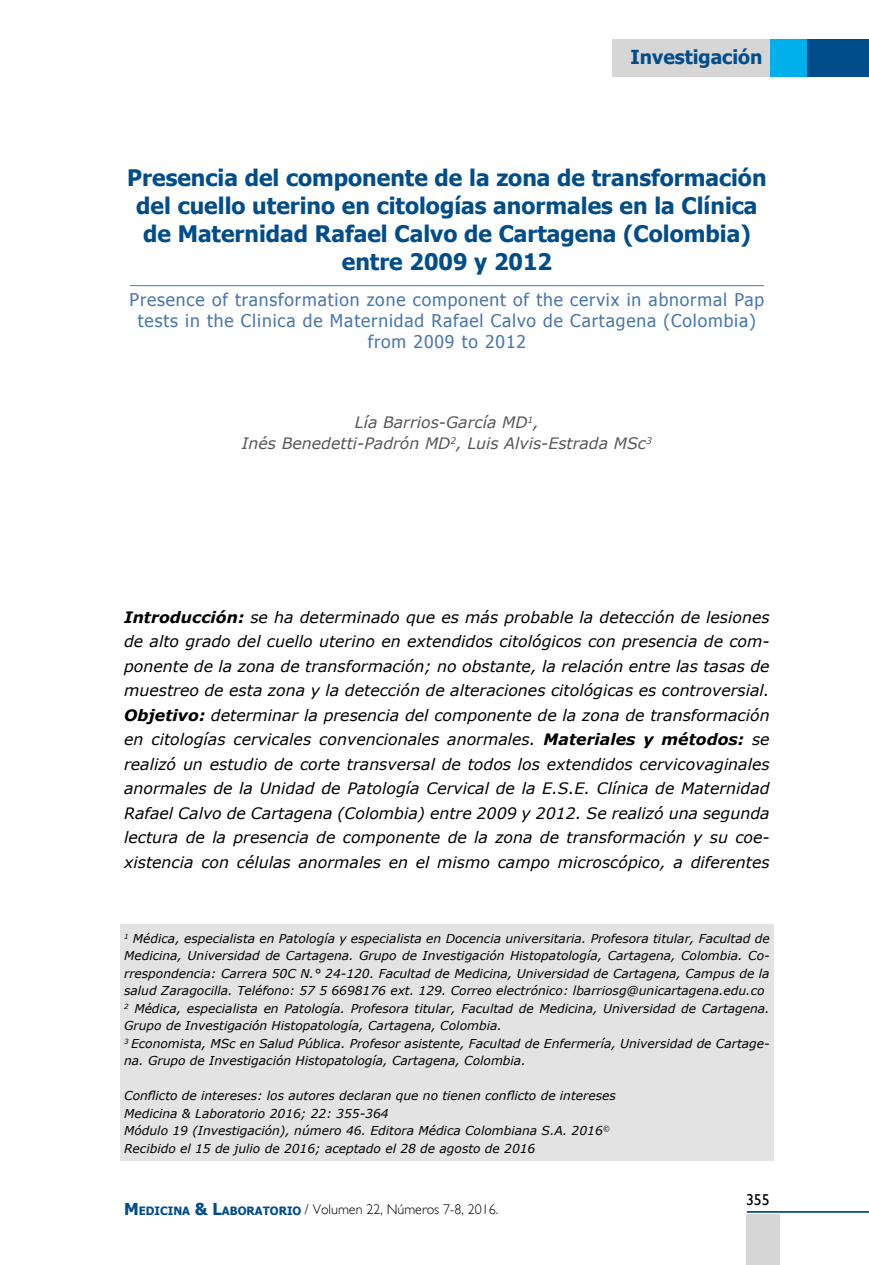
<style>
.page{position:relative;width:869px;height:1265px;background:#fff}
.page>*{position:absolute;margin:0;border:0;box-sizing:border-box;transform-origin:0 0}
.t1{font:700 22.75px/28px "Tahoma";color:#004d8a;text-align:center}
.t2{font:700 19.25px "Tahoma";color:#004d8a}
.t3{font:17.5px/21px "Tahoma";letter-spacing:.05em;color:#4877ab;text-align:center}
.t4{font:italic 15.75px/24.5px "Verdana";color:#000;text-align:justify}
.t5{font:italic 15.75px/21px "Verdana";color:#575756;text-align:center}
.t6{font:15.75px "Gill Sans";color:#000}
.t7{font:300 14px "Gill Sans";color:#000}
.t8{font:italic 12.25px/17.5px "Verdana";color:#000}
.s1{font-weight:700}
.s2{font-family:"Tahoma";font-weight:700;font-size:16.45px;color:#004d8a}
.s3{font-family:"Tahoma";font-weight:700;font-size:11.55px;color:#004d8a}
</style>
<div class="page">
<div style="left:746px;top:1215px;width:33px;height:50px;background:#d6d6d6"></div>
<div style="left:806px;top:40px;width:62px;height:37px;background:#004d8a"></div>
<div style="left:769px;top:40px;width:37px;height:37px;background:#00b0eb"></div>
<div style="left:611px;top:40px;width:158px;height:37px;background:#d6d6d6"></div>
<hr style="left:746px;top:1211px;width:122px;height:2px;background:#004d8a">
<div style="left:120px;top:925px;width:653px;height:236px;background:#e3e3e3"></div>
<hr style="left:130px;top:285px;width:633px;height:1px;background:#4877ab">
<h2 class="t2" style="left:630px;top:43px;width:133px">Investigación</h2>
<h1 class="t1" style="left:127px;top:165px;width:640px">Presencia del componente de la zona de transformación del cuello uterino en citologías anormales en la Clínica de Maternidad Rafael Calvo de Cartagena (Colombia) entre 2009 y 2012</h1>
<h3 class="t3" style="left:129px;top:290px;width:636px">Presence of transformation zone component of the cervix in abnormal Pap tests in the Clinica de Maternidad Rafael Calvo de Cartagena (Colombia) from 2009 to 2012</h3>
<p class="t5" style="left:242px;top:412px;width:411px">Lía Barrios-García MD<sup>1</sup>,<br>Inés Benedetti-Padrón MD<sup>2</sup>, Luis Alvis-Estrada MSc<sup>3</sup></p>
<p class="t4" style="left:124px;top:605px;width:646px"><span class="s1">Introducción:</span> se ha determinado que es más probable la detección de lesiones de alto grado del cuello uterino en extendidos citológicos con presencia de com&shy;ponente de la zona de transformación; no obstante, la relación entre las tasas de muestreo de esta zona y la detección de alteraciones citológicas es controversial.<br><span class="s1">Objetivo:</span> determinar la presencia del componente de la zona de transformación en citologías cervicales convencionales anormales. <span class="s1">Materiales y métodos:</span> se realizó un estudio de corte transversal de todos los extendidos cervicovaginales anormales de la Unidad de Patología Cervical de la E.S.E. Clínica de Maternidad Rafael Calvo de Cartagena (Colombia) entre 2009 y 2012. Se realizó una segunda lectura de la presencia de componente de la zona de transformación y su coe&shy;xistencia con células anormales en el mismo campo microscópico, a diferentes</p>
<p class="t8" style="left:124px;top:929px;width:646px"><sup>1</sup> Médica, especialista en Patología y especialista en Docencia universitaria. Profesora titular, Facultad de Medicina, Universidad de Cartagena. Grupo de Investigación Histopatología, Cartagena, Colombia. Co&shy;rrespondencia: Carrera 50C N.° 24-120. Facultad de Medicina, Universidad de Cartagena, Campus de la salud Zaragocilla. Teléfono: 57 5 6698176 ext. 129. Correo electrónico: lbarriosg@unicartagena.edu.co <sup>2</sup> Médica, especialista en Patología. Profesora titular, Facultad de Medicina, Universidad de Cartagena.<br>Grupo de Investigación Histopatología, Cartagena, Colombia.<br><sup>3</sup> Economista, MSc en Salud Pública. Profesor asistente, Facultad de Enfermería, Universidad de Cartage&shy;na. Grupo de Investigación Histopatología, Cartagena, Colombia.</p>
<p class="t8" style="left:124px;top:1087px;width:493px">Conflicto de intereses: los autores declaran que no tienen conflicto de intereses Medicina &amp; Laboratorio 2016; 22: 355-364<br>Módulo 19 (Investigación), número 46. Editora Médica Colombiana S.A. 2016<sup>© </sup>Recibido el 15 de julio de 2016; aceptado el 28 de agosto de 2016</p>
<p class="t7" style="left:124px;top:1202px;width:375px"><span class="s2">M</span><span class="s3">EDICINA</span> <span class="s2">&amp; L</span><span class="s3">ABORATORIO</span> / Volumen 22, Números 7-8, 2016.</p>
<p class="t6" style="left:745px;top:1191px;width:25px">355</p>
</div>
